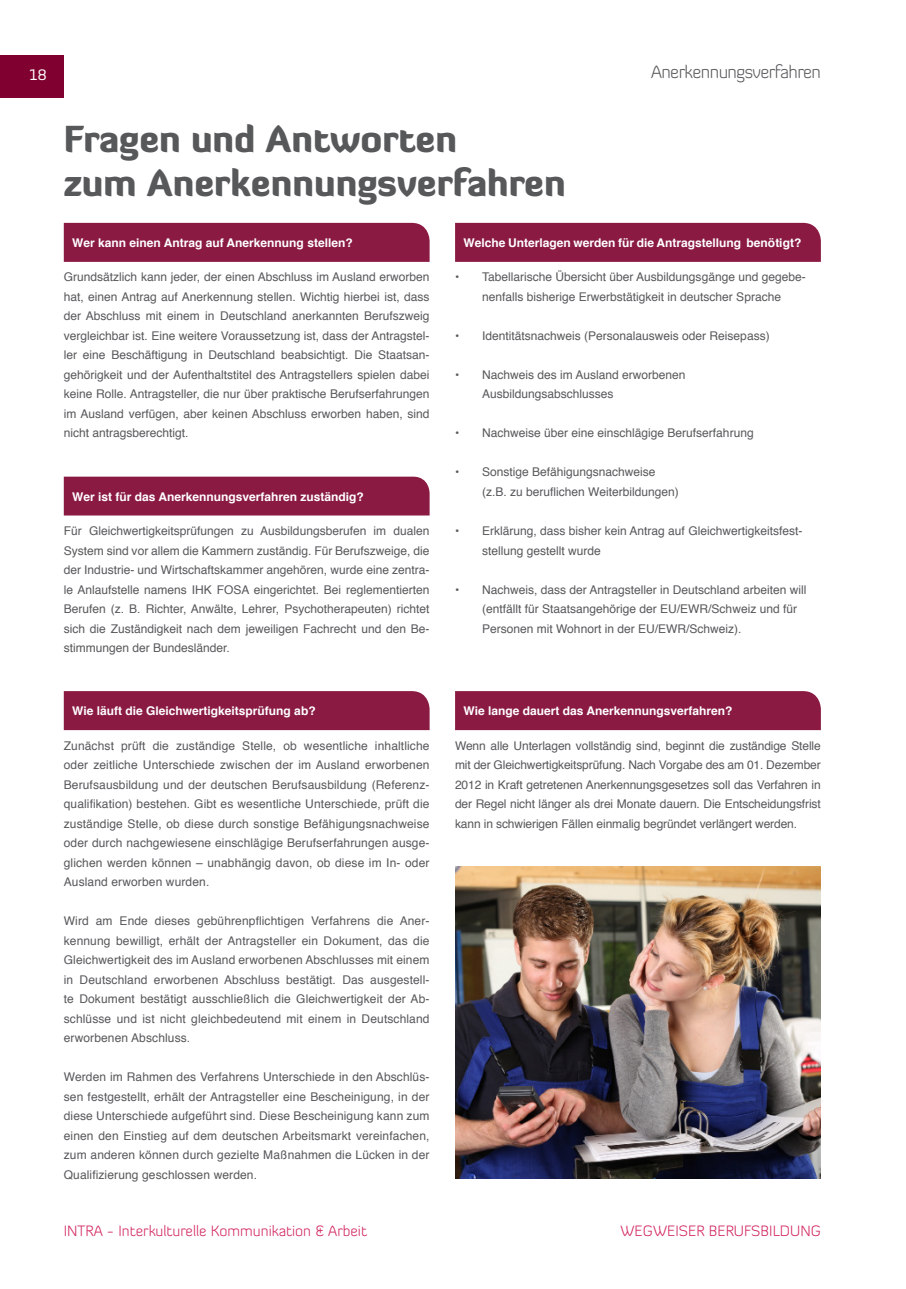
<style>
.page{position:relative;width:906px;height:1289px;background:#fff}
.page>*{position:absolute;margin:0;border:0;box-sizing:border-box;transform-origin:0 0}
.t1{font:900 36px/43.2px "Diavlo";color:#57585a}
.t2{font:300 18px "Diavlo";letter-spacing:-.03em;color:#57585a}
.t3{font:300 15px "Diavlo";color:#d1205b}
.t4{font:15px "Diavlo";color:#fff}
.t5{font:12px/19.5px "Helvetica";color:#57585a;text-align:justify}
.t6{font:700 12px "Helvetica";color:#fff}
</style>
<div class="page">
<div style="left:0;top:55px;width:64px;height:43px;background:#80012f"></div>
<div style="left:64px;top:223px;width:365px;height:39px;background:#8a1a42"></div>
<div style="left:64px;top:476px;width:365px;height:39px;background:#8a1a42"></div>
<div style="left:64px;top:691px;width:365px;height:39px;background:#8a1a42"></div>
<div style="left:455px;top:223px;width:366px;height:39px;background:#8a1a42"></div>
<div style="left:455px;top:691px;width:366px;height:39px;background:#8a1a42"></div>
<img style="left:455px;top:866px;width:366px;height:312px">
<p class="t4" style="left:30px;top:65px;width:19px">18</p>
<h1 class="t1" style="left:64px;top:117px;width:503px">Fragen und Antworten<br>zum Anerkennungsverfahren</h1>
<h2 class="t2" style="left:651px;top:60px;width:171px">Anerkennungsverfahren</h2>
<p class="t6" style="left:72px;top:233px;width:282px">Wer kann einen Antrag auf Anerkennung stellen?</p>
<p class="t5" style="left:64px;top:268px;width:367px">Grundsätzlich kann jeder, der einen Abschluss im Ausland erworben hat, einen Antrag auf Anerkennung stellen. Wichtig hierbei ist, dass der Abschluss mit einem in Deutschland anerkannten Berufszweig vergleichbar ist. Eine weitere Voraussetzung ist, dass der Antragstel&shy;ler eine Beschäftigung in Deutschland beabsichtigt. Die Staatsan&shy;gehörigkeit und der Aufenthaltstitel des Antragstellers spielen dabei keine Rolle. Antragsteller, die nur über praktische Berufserfahrungen im Ausland verfügen, aber keinen Abschluss erworben haben, sind nicht antragsberechtigt.</p>
<p class="t6" style="left:72px;top:486px;width:293px">Wer ist für das Anerkennungsverfahren zuständig?</p>
<p class="t5" style="left:64px;top:521px;width:367px">Für Gleichwertigkeitsprüfungen zu Ausbildungsberufen im dualen System sind vor allem die Kammern zuständig. Für Berufszweige, die der Industrie- und Wirtschaftskammer angehören, wurde eine zentra&shy;le Anlaufstelle namens IHK FOSA eingerichtet. Bei reglementierten Berufen (z. B. Richter, Anwälte, Lehrer, Psychotherapeuten) richtet sich die Zuständigkeit nach dem jeweiligen Fachrecht und den Be&shy;stimmungen der Bundesländer.</p>
<p class="t6" style="left:463px;top:233px;width:339px">Welche Unterlagen werden für die Antragstellung benötigt?</p>
<p class="t5" style="left:455px;top:268px;width:352px;text-align:center">• Tabellarische Übersicht über Ausbildungsgänge und gegebe&shy;nenfalls bisherige Erwerbstätigkeit in deutscher Sprache</p>
<p class="t5" style="left:455px;top:326px;width:316px">• Identitätsnachweis (Personalausweis oder Reisepass)</p>
<p class="t5" style="left:482px;top:365px;width:205px;text-indent:-27px">• Nachweis des im Ausland erworbenen<br>Ausbildungsabschlusses</p>
<p class="t5" style="left:455px;top:424px;width:300px">• Nachweise über eine einschlägige Berufserfahrung</p>
<p class="t5" style="left:482px;top:463px;width:198px;text-indent:-27px">• Sonstige Befähigungsnachweise (z.B. zu beruflichen Weiterbildungen)</p>
<p class="t5" style="left:482px;top:521px;width:322px;text-indent:-27px">• Erklärung, dass bisher kein Antrag auf Gleichwertigkeitsfest&shy;stellung gestellt wurde</p>
<p class="t5" style="left:482px;top:580px;width:326px;text-align:left;text-indent:-27px">• Nachweis, dass der Antragsteller in Deutschland arbeiten will (entfällt für Staatsangehörige der EU/EWR/Schweiz und für<br>Personen mit Wohnort in der EU/EWR/Schweiz).</p>
<p class="t6" style="left:72px;top:701px;width:245px">Wie läuft die Gleichwertigkeitsprüfung ab?</p>
<p class="t5" style="left:64px;top:736px;width:367px">Zunächst prüft die zuständige Stelle, ob wesentliche inhaltliche oder zeitliche Unterschiede zwischen der im Ausland erworbenen Berufsausbildung und der deutschen Berufsausbildung (Referenz&shy;qualifikation) bestehen. Gibt es wesentliche Unterschiede, prüft die zuständige Stelle, ob diese durch sonstige Befähigungsnachweise oder durch nachgewiesene einschlägige Berufserfahrungen ausge&shy;glichen werden können – unabhängig davon, ob diese im In- oder Ausland erworben wurden.</p>
<p class="t5" style="left:64px;top:911px;width:367px">Wird am Ende dieses gebührenpflichtigen Verfahrens die Aner&shy;kennung bewilligt, erhält der Antragsteller ein Dokument, das die Gleichwertigkeit des im Ausland erworbenen Abschlusses mit einem in Deutschland erworbenen Abschluss bestätigt. Das ausgestell&shy;te Dokument bestätigt ausschließlich die Gleichwertigkeit der Ab&shy;schlüsse und ist nicht gleichbedeutend mit einem in Deutschland erworbenen Abschluss.</p>
<p class="t5" style="left:64px;top:1067px;width:367px">Werden im Rahmen des Verfahrens Unterschiede in den Abschlüs&shy;sen festgestellt, erhält der Antragsteller eine Bescheinigung, in der diese Unterschiede aufgeführt sind. Diese Bescheinigung kann zum einen den Einstieg auf dem deutschen Arbeitsmarkt vereinfachen, zum anderen können durch gezielte Maßnahmen die Lücken in der Qualifizierung geschlossen werden.</p>
<p class="t6" style="left:463px;top:701px;width:270px">Wie lange dauert das Anerkennungsverfahren?</p>
<p class="t5" style="left:455px;top:736px;width:367px">Wenn alle Unterlagen vollständig sind, beginnt die zuständige Stelle mit der Gleichwertigkeitsprüfung. Nach Vorgabe des am 01. Dezember 2012 in Kraft getretenen Anerkennungsgesetzes soll das Verfahren in der Regel nicht länger als drei Monate dauern. Die Entscheidungsfrist kann in schwierigen Fällen einmalig begründet verlängert werden.</p>
<p class="t3" style="left:64px;top:1221px;width:305px">INTRA - Interkulturelle Kommunikation &amp; Arbeit</p>
<p class="t3" style="left:620px;top:1221px;width:202px">WEGWEISER BERUFSBILDUNG</p>
</div>
